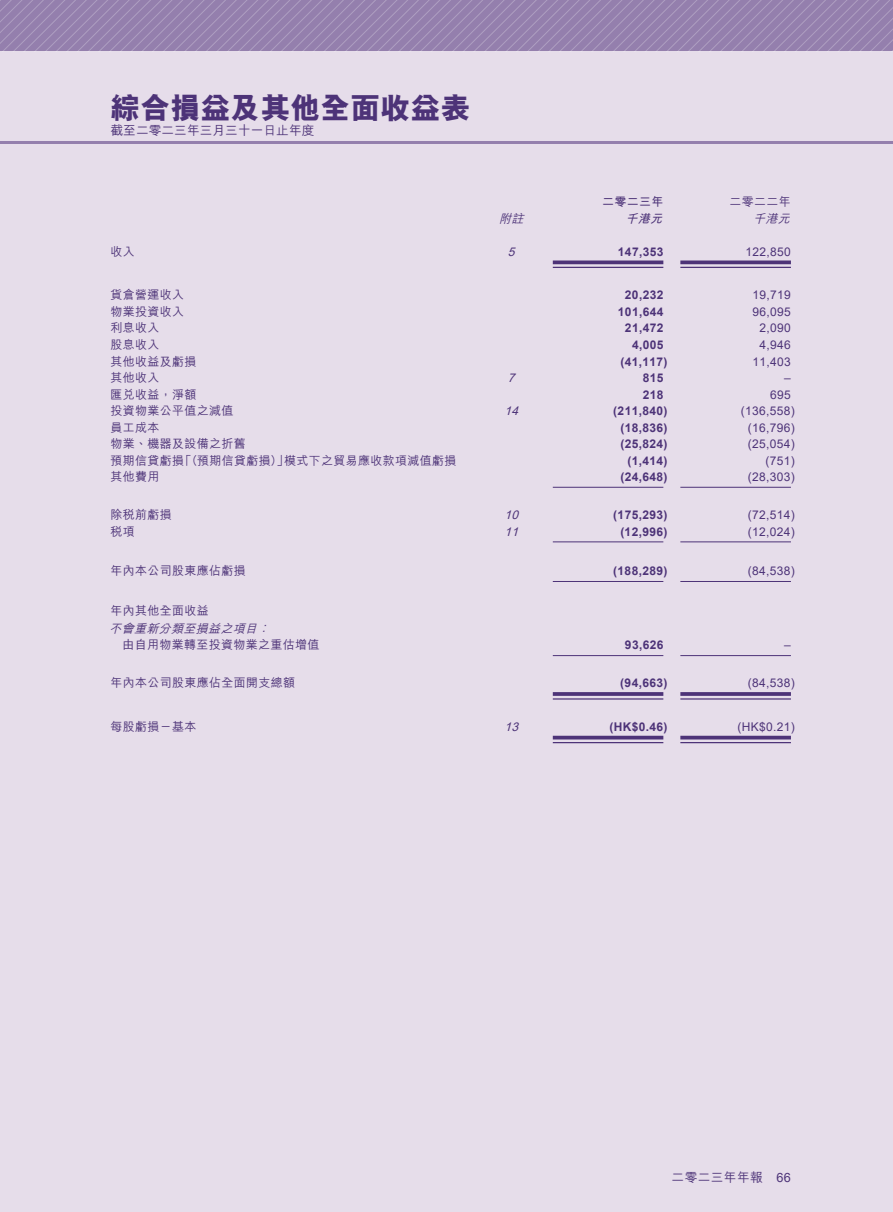
<style>
.page{position:relative;width:893px;height:1212px;background:#e6ddea}
.page>*{position:absolute;margin:0;border:0;box-sizing:border-box;transform-origin:0 0}
.t1{font:800 30px "M Hei HK";color:#4d3378}
.t2{font:500 12.75px "M Hei HK";color:#4d3378}
.t3{font:500 12.75px "M Hei HK";letter-spacing:.03em;color:#4d3378}
.t4{font:12.75px "Arial";color:#4d3378}
.t5{font:500 12px "M Hei HK";letter-spacing:.03em;color:#4d3378}
.t6{font:700 12px "Arial";letter-spacing:.03em;color:#4d3378}
.t7{font:12px "Arial";letter-spacing:.03em;color:#4d3378}
.t8{font:italic 500 12px "M Hei HK";color:#4d3378}
.t9{font:italic 12px "Arial";color:#4d3378}
.t10{font:700 12px "M Hei HK";letter-spacing:.03em;color:#4d3378}
.t11{font:italic 700 12px "M Hei HK";color:#4d3378}
</style>
<div class="page">
<svg style="left:0;top:0;width:893px;height:51px;background:#9783af"></svg>
<hr style="left:0;top:141px;width:893px;height:2px;background:#947fad">
<svg style="left:553px;top:260px;width:110px;height:4px"></svg>
<hr style="left:553px;top:267px;width:110px;height:1px;background:#4d3378">
<svg style="left:680px;top:260px;width:111px;height:4px"></svg>
<hr style="left:680px;top:267px;width:111px;height:1px;background:#4d3378">
<hr style="left:553px;top:487px;width:110px;height:1px;background:#4d3378">
<hr style="left:680px;top:487px;width:111px;height:1px;background:#4d3378">
<hr style="left:553px;top:541px;width:110px;height:1px;background:#4d3378">
<hr style="left:680px;top:541px;width:111px;height:1px;background:#4d3378">
<hr style="left:553px;top:581px;width:110px;height:1px;background:#4d3378">
<hr style="left:680px;top:581px;width:111px;height:1px;background:#4d3378">
<hr style="left:553px;top:655px;width:110px;height:1px;background:#4d3378">
<hr style="left:680px;top:655px;width:111px;height:1px;background:#4d3378">
<svg style="left:553px;top:692px;width:110px;height:4px"></svg>
<hr style="left:553px;top:698px;width:110px;height:2px;background:#4d3378">
<svg style="left:680px;top:692px;width:111px;height:4px"></svg>
<hr style="left:680px;top:698px;width:111px;height:2px;background:#4d3378">
<hr style="left:553px;top:736px;width:110px;height:3px;background:#4d3378">
<hr style="left:553px;top:742px;width:110px;height:1px;background:#4d3378">
<hr style="left:680px;top:736px;width:111px;height:3px;background:#4d3378">
<hr style="left:680px;top:742px;width:111px;height:1px;background:#4d3378">
<h1 class="t1" style="left:111px;top:88px;width:362px">綜合損益及其他全面收益表</h1>
<p class="t2" style="left:111px;top:121px;width:206px">截至二零二三年三月三十一日止年度</p>
<p class="t10" style="left:602px;top:193px;width:63px">二零二三年</p>
<p class="t5" style="left:730px;top:193px;width:63px">二零二二年</p>
<p class="t8" style="left:499px;top:210px;width:30px">附註</p>
<p class="t11" style="left:625px;top:210px;width:42px">千港元</p>
<p class="t8" style="left:753px;top:210px;width:42px">千港元</p>
<p class="t5" style="left:111px;top:243px;width:26px">收入</p>
<p class="t9" style="left:508px;top:243px;width:13px">5</p>
<p class="t6" style="left:618px;top:243px;width:47px">147,353</p>
<p class="t7" style="left:745px;top:243px;width:47px">122,850</p>
<p class="t5" style="left:111px;top:286px;width:75px">貨倉營運收入</p>
<p class="t6" style="left:625px;top:287px;width:40px">20,232</p>
<p class="t7" style="left:752px;top:287px;width:40px">19,719</p>
<p class="t5" style="left:111px;top:303px;width:75px">物業投資收入</p>
<p class="t6" style="left:618px;top:303px;width:47px">101,644</p>
<p class="t7" style="left:752px;top:303px;width:40px">96,095</p>
<p class="t5" style="left:111px;top:319px;width:51px">利息收入</p>
<p class="t6" style="left:625px;top:320px;width:40px">21,472</p>
<p class="t7" style="left:760px;top:320px;width:33px">2,090</p>
<p class="t5" style="left:111px;top:336px;width:51px">股息收入</p>
<p class="t6" style="left:632px;top:336px;width:33px">4,005</p>
<p class="t7" style="left:760px;top:336px;width:33px">4,946</p>
<p class="t5" style="left:111px;top:352px;width:88px">其他收益及虧損</p>
<p class="t6" style="left:620px;top:353px;width:49px">)41,117(</p>
<p class="t7" style="left:753px;top:353px;width:40px">11,403</p>
<p class="t5" style="left:111px;top:369px;width:51px">其他收入</p>
<p class="t9" style="left:508px;top:369px;width:13px">7</p>
<p class="t6" style="left:643px;top:369px;width:22px">815</p>
<p class="t7" style="left:784px;top:369px;width:8px">–</p>
<p class="t5" style="left:111px;top:385px;width:88px">匯兌收益，淨額</p>
<p class="t6" style="left:643px;top:386px;width:22px">218</p>
<p class="t7" style="left:770px;top:386px;width:22px">695</p>
<p class="t5" style="left:111px;top:402px;width:125px">投資物業公平值之減值</p>
<p class="t9" style="left:504px;top:402px;width:20px">14</p>
<p class="t6" style="left:613px;top:402px;width:56px">)211,840(</p>
<p class="t7" style="left:741px;top:402px;width:56px">)136,558(</p>
<p class="t5" style="left:111px;top:418px;width:51px">員工成本</p>
<p class="t6" style="left:620px;top:419px;width:49px">)18,836(</p>
<p class="t7" style="left:748px;top:419px;width:49px">)16,796(</p>
<p class="t5" style="left:111px;top:435px;width:137px">物業、機器及設備之折舊</p>
<p class="t6" style="left:620px;top:435px;width:49px">)25,824(</p>
<p class="t7" style="left:748px;top:435px;width:49px">)25,054(</p>
<p class="t5" style="left:284px;top:451px;width:174px">模式下之貿易應收款項減值虧損</p>
<p class="t5" style="left:111px;top:451px;width:75px">預期信貸虧損</p>
<p class="t5" style="left:180px;top:451px;width:110px">「（預期信貸虧損）」</p>
<p class="t6" style="left:627px;top:452px;width:42px">)1,414(</p>
<p class="t7" style="left:766px;top:452px;width:31px">)751(</p>
<p class="t5" style="left:111px;top:468px;width:51px">其他費用</p>
<p class="t6" style="left:620px;top:468px;width:49px">)24,648(</p>
<p class="t7" style="left:748px;top:468px;width:49px">)28,303(</p>
<p class="t5" style="left:111px;top:506px;width:63px">除稅前虧損</p>
<p class="t9" style="left:504px;top:507px;width:20px">10</p>
<p class="t6" style="left:613px;top:506px;width:56px">)175,293(</p>
<p class="t7" style="left:748px;top:507px;width:49px">)72,514(</p>
<p class="t5" style="left:111px;top:522px;width:26px">稅項</p>
<p class="t9" style="left:504px;top:523px;width:20px">11</p>
<p class="t6" style="left:620px;top:523px;width:49px">)12,996(</p>
<p class="t7" style="left:748px;top:523px;width:49px">)12,024(</p>
<p class="t5" style="left:111px;top:562px;width:137px">年內本公司股東應佔虧損</p>
<p class="t5" style="left:111px;top:602px;width:100px">年內其他全面收益</p>
<p class="t6" style="left:613px;top:562px;width:56px">)188,289(</p>
<p class="t7" style="left:748px;top:563px;width:49px">)84,538(</p>
<p class="t8" style="left:109px;top:620px;width:153px">不會重新分類至損益之項目</p>
<p class="t8" style="left:257px;top:620px;width:18px">‥</p>
<p class="t5" style="left:122px;top:636px;width:199px">由自用物業轉至投資物業之重估增值</p>
<p class="t6" style="left:625px;top:637px;width:40px">93,626</p>
<p class="t7" style="left:784px;top:637px;width:8px">–</p>
<p class="t5" style="left:111px;top:674px;width:186px">年內本公司股東應佔全面開支總額</p>
<p class="t6" style="left:620px;top:675px;width:49px">)94,663(</p>
<p class="t7" style="left:748px;top:675px;width:49px">)84,538(</p>
<p class="t5" style="left:111px;top:718px;width:88px">每股虧損－基本</p>
<p class="t9" style="left:504px;top:719px;width:20px">13</p>
<p class="t6" style="left:609px;top:718px;width:60px">(HK$0.46)</p>
<p class="t7" style="left:738px;top:719px;width:59px">(HK$0.21(</p>
<p class="t3" style="left:671px;top:1167px;width:93px">二零二三年年報</p>
<p class="t4" style="left:776px;top:1168px;width:16px">66</p>
</div>
